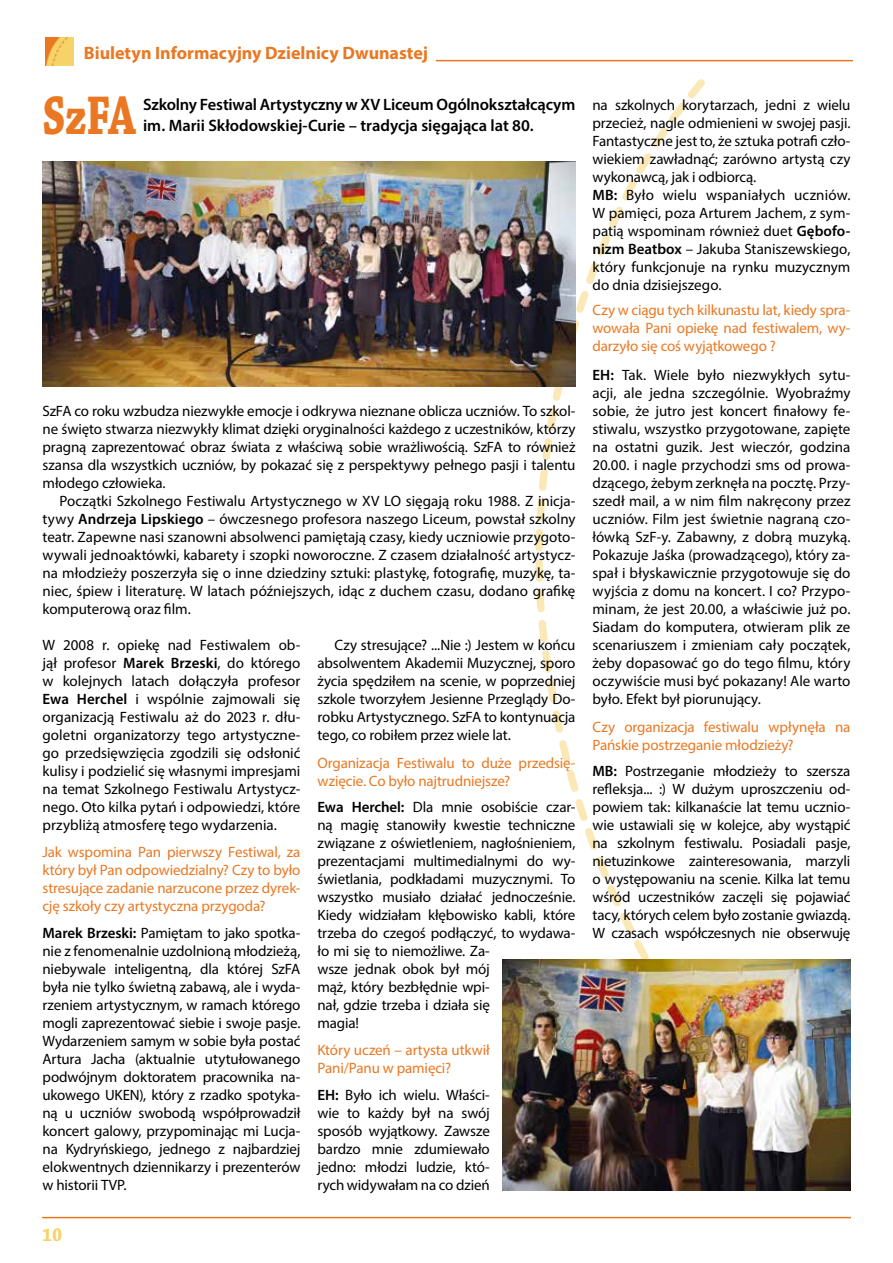
<style>
.page{position:relative;width:893px;height:1263px;background:#fff}
.page>*{position:absolute;margin:0;border:0;box-sizing:border-box;transform-origin:0 0}
.t1{font:700 57.45px "Chaparral Pro";color:#ea7822;scale:.76 1}
.t2{font:700 19.8px "Chaparral Pro";color:#f5d368;scale:.91 1}
.t3{font:700 18px "Myriad Pro";color:#ea7822}
.t4{font:600 16.5px "Myriad Pro";letter-spacing:-.005em;color:#000}
.t5{font:15px/18px "Myriad Pro";letter-spacing:-.005em;color:#000;text-align:justify}
.t6{font:15px/18px "Myriad Pro";letter-spacing:-.01em;color:#ea7822}
.s1{font-weight:600}
</style>
<div class="page">
<svg style="left:534px;top:59px;width:317px;height:1160px"></svg>
<div style="left:617px;top:0;width:276px;height:76px;background:#fff"></div>
<hr style="left:43px;top:1217px;width:809px;height:1px;background:#ea7822">
<hr style="left:437px;top:60px;width:415px;height:1px;background:#ea7822">
<div style="left:851px;top:1169px;width:42px;height:94px;background:#fff"></div>
<img style="left:45px;top:37px;width:28px;height:28px">
<img style="left:43px;top:162px;width:532px;height:225px">
<img style="left:503px;top:960px;width:347px;height:230px">
<p class="t3" style="left:84px;top:41px;width:346px">Biuletyn Informacyjny Dzielnicy Dwunastej</p>
<h1 class="t1" style="left:43px;top:82px;width:125px">SzFA</h1>
<p class="t4" style="left:143px;top:94px;width:434px">Szkolny Festiwal Artystyczny w XV Liceum Ogólnokształcącym</p>
<p class="t4" style="left:143px;top:115px;width:392px">im. Marii Skłodowskiej-Curie – tradycja sięgająca lat 80.</p>
<p class="t5" style="left:43px;top:402px;width:534px">SzFA co roku wzbudza niezwykłe emocje i odkrywa nieznane oblicza uczniów. To szkol&shy;ne święto stwarza niezwykły klimat dzięki oryginalności każdego z uczestników, którzy pragną zaprezentować obraz świata z właściwą sobie wrażliwością. SzFA to również szansa dla wszystkich uczniów, by pokazać się z perspektywy pełnego pasji i talentu młodego człowieka.</p>
<p class="t5" style="left:43px;top:492px;width:534px;text-indent:17px">Początki Szkolnego Festiwalu Artystycznego w XV LO sięgają roku 1988. Z inicja&shy;tywy <span class="s1">Andrzeja Lipskiego</span> – ówczesnego profesora naszego Liceum, powstał szkolny teatr. Zapewne nasi szanowni absolwenci pamiętają czasy, kiedy uczniowie przygoto&shy;wywali jednoaktówki, kabarety i szopki noworoczne. Z czasem działalność artystycz&shy;na młodzieży poszerzyła się o inne dziedziny sztuki: plastykę, fotografię, muzykę, ta&shy;niec, śpiew i literaturę. W latach późniejszych, idąc z duchem czasu, dodano grafikę komputerową oraz film.</p>
<p class="t5" style="left:43px;top:636px;width:259px">W 2008 r. opiekę nad Festiwalem ob&shy;jął profesor <span class="s1">Marek Brzeski</span>, do którego w kolejnych latach dołączyła profesor <span class="s1">Ewa Herchel</span> i wspólnie zajmowali się organizacją Festiwalu aż do 2023 r. dłu&shy;goletni organizatorzy tego artystyczne&shy;go przedsięwzięcia zgodzili się odsłonić kulisy i podzielić się własnymi impresjami na temat Szkolnego Festiwalu Artystycz&shy;nego. Oto kilka pytań i odpowiedzi, które przybliżą atmosferę tego wydarzenia.</p>
<p class="t5" style="left:317px;top:636px;width:259px;text-indent:17px">Czy stresujące? ...Nie :) Jestem w końcu absolwentem Akademii Muzycznej, sporo życia spędziłem na scenie, w poprzedniej szkole tworzyłem Jesienne Przeglądy Do&shy;robku Artystycznego. SzFA to kontynuacja tego, co robiłem przez wiele lat.</p>
<p class="t6" style="left:317px;top:754px;width:259px">Organizacja Festiwalu to duże przedsię&shy;wzięcie. Co było najtrudniejsze?</p>
<p class="t5" style="left:317px;top:798px;width:259px;text-align:left"><span class="s1">Ewa Herchel:</span> Dla mnie osobiście czar&shy;ną magię stanowiły kwestie techniczne związane z oświetleniem, nagłośnieniem, prezentacjami multimedialnymi do wy&shy;świetlania, podkładami muzycznymi. To wszystko musiało działać jednocześnie.<br>Kiedy widziałam kłębowisko kabli, które trzeba do czegoś podłączyć, to wydawa&shy;ło mi się to niemożliwe. Za-<br>wsze jednak obok był mój<br>mąż, który bezbłędnie wpi-<br>nał, gdzie trzeba i działa się<br>magia!</p>
<p class="t6" style="left:43px;top:842px;width:259px;text-align:justify">Jak wspomina Pan pierwszy Festiwal, za który był Pan odpowiedzialny? Czy to było stresujące zadanie narzucone przez dyrek&shy;cję szkoły czy artystyczna przygoda?</p>
<p class="t5" style="left:43px;top:924px;width:259px"><span class="s1">Marek Brzeski:</span> Pamiętam to jako spotka&shy;nie z fenomenalnie uzdolnioną młodzieżą, niebywale inteligentną, dla której SzFA była nie tylko świetną zabawą, ale i wyda&shy;rzeniem artystycznym, w ramach którego mogli zaprezentować siebie i swoje pasje.<br>Wydarzeniem samym w sobie była postać Artura Jacha (aktualnie utytułowanego podwójnym doktoratem pracownika na&shy;ukowego UKEN), który z rzadko spotyka&shy;ną u uczniów swobodą współprowadził koncert galowy, przypominając mi Lucja&shy;na Kydryńskiego, jednego z najbardziej elokwentnych dziennikarzy i prezenterów w historii TVP.</p>
<p class="t6" style="left:317px;top:1040px;width:174px">Który uczeń – artysta utkwił<br>Pani/Panu w pamięci?</p>
<p class="t5" style="left:317px;top:1086px;width:174px"><span class="s1">EH:</span> Było ich wielu. Właści&shy;wie to każdy był na swój sposób wyjątkowy. Zawsze bardzo mnie zdumiewało jedno: młodzi ludzie, któ&shy;rych widywałam na co dzień</p>
<h2 class="t2" style="left:42px;top:1223px;width:24px">10</h2>
<p class="t5" style="left:592px;top:96px;width:259px;text-align:left">na szkolnych korytarzach, jedni z wielu przecież, nagle odmienieni w swojej pasji.<br>Fantastyczne jest to, że sztuka potrafi czło&shy;wiekiem zawładnąć; zarówno artystą czy wykonawcą, jak i odbiorcą.<br><span class="s1">MB:</span> Było wielu wspaniałych uczniów.<br>W pamięci, poza Arturem Jachem, z sym&shy;patią wspominam również duet <span class="s1">Gębofo&shy;nizm Beatbox</span> – Jakuba Staniszewskiego, który funkcjonuje na rynku muzycznym do dnia dzisiejszego.</p>
<p class="t6" style="left:592px;top:301px;width:259px;text-align:justify">Czy w ciągu tych kilkunastu lat, kiedy spra&shy;wowała Pani opiekę nad festiwalem, wy&shy;darzyło się coś wyjątkowego ?</p>
<p class="t5" style="left:592px;top:366px;width:259px"><span class="s1">EH:</span> Tak. Wiele było niezwykłych sytu&shy;acji, ale jedna szczególnie. Wyobraźmy sobie, że jutro jest koncert finałowy fe&shy;stiwalu, wszystko przygotowane, zapięte na ostatni guzik. Jest wieczór, godzina 20.00. i nagle przychodzi sms od prowa&shy;dzącego, żebym zerknęła na pocztę. Przy&shy;szedł mail, a w nim film nakręcony przez uczniów. Film jest świetnie nagraną czo&shy;łówką SzF-y. Zabawny, z dobrą muzyką.<br>Pokazuje Jaśka (prowadzącego), który za&shy;spał i błyskawicznie przygotowuje się do wyjścia z domu na koncert. I co? Przypo&shy;minam, że jest 20.00, a właściwie już po.<br>Siadam do komputera, otwieram plik ze scenariuszem i zmieniam cały początek, żeby dopasować go do tego filmu, który oczywiście musi być pokazany! Ale warto było. Efekt był piorunujący.</p>
<p class="t6" style="left:592px;top:718px;width:259px">Czy organizacja festiwalu wpłynęła na<br>Pańskie postrzeganie młodzieży?</p>
<p class="t5" style="left:592px;top:762px;width:259px"><span class="s1">MB:</span> Postrzeganie młodzieży to szersza refleksja... :) W dużym uproszczeniu od&shy;powiem tak: kilkanaście lat temu ucznio&shy;wie ustawiali się w kolejce, aby wystąpić na szkolnym festiwalu. Posiadali pasje, nietuzinkowe zainteresowania, marzyli o występowaniu na scenie. Kilka lat temu wśród uczestników zaczęli się pojawiać tacy, których celem było zostanie gwiazdą.<br>W czasach współczesnych nie obserwuję</p>
</div>
